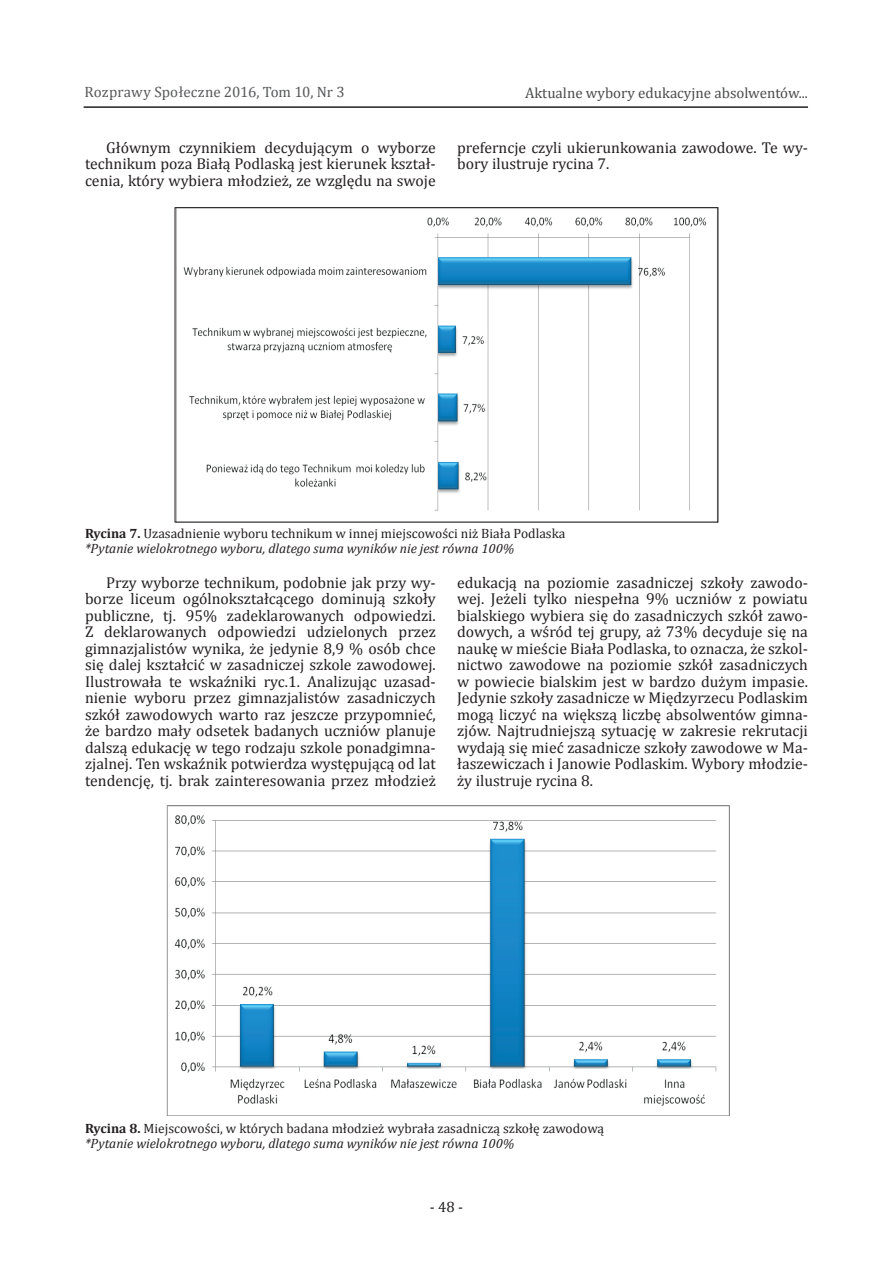
<style>
.page{position:relative;width:893px;height:1263px;background:#fff}
.page>*{position:absolute;margin:0;border:0;box-sizing:border-box;transform-origin:0 0}
.t1{font:15.75px/16.5px "Cambria";color:#231f20;text-align:justify}
.t2{font:15px "Cambria";color:#4b4c4d}
.t3{font:15px "Cambria";color:#57585a}
.t4{font:15px "Cambria";color:#231f20}
.t5{font:13.5px/15px "Cambria";color:#231f20}
.t6{font:italic 13.5px/15px "Cambria";color:#231f20}
.s1{font-weight:700;font-style:normal}
.s2{font-style:normal}
.s3{font-weight:700}
.s4{font-style:italic}
</style>
<div class="page">
<hr style="left:84px;top:106px;width:724px;height:2px;background:#231f20">
<img style="left:183px;top:217px;width:524px;height:294px">
<img style="left:166px;top:806px;width:564px;height:309px">
<p class="t3" style="left:84px;top:83px;width:262px">Rozprawy Społeczne 2016, Tom 10, Nr 3</p>
<p class="t2" style="left:525px;top:84px;width:284px">Aktualne wybory edukacyjne absolwentów...</p>
<p class="t1" style="left:85px;top:139px;width:352px;text-indent:21px">Głównym czynnikiem decydującym o wyborze technikum poza Białą Podlaską jest kierunek kształ&shy;cenia, który wybiera młodzież, ze względu na swoje</p>
<p class="t1" style="left:457px;top:139px;width:352px">preferncje czyli ukierunkowania zawodowe. Te wy&shy;bory ilustruje rycina 7.</p>
<p class="t6" style="left:85px;top:525px;width:482px"><span class="s1">Rycina 7.</span> <span class="s2">Uzasadnienie wyboru technikum w innej miejscowości niż Biała Podlaska </span>*Pytanie wielokrotnego wyboru, dlatego suma wyników nie jest równa 100%</p>
<p class="t1" style="left:85px;top:574px;width:352px;text-indent:21px">Przy wyborze technikum, podobnie jak przy wy&shy;borze liceum ogólnokształcącego dominują szkoły publiczne, tj. 95% zadeklarowanych odpowiedzi.<br>Z deklarowanych odpowiedzi udzielonych przez gimnazjalistów wynika, że jedynie 8,9 % osób chce się dalej kształcić w zasadniczej szkole zawodowej.<br>Ilustrowała te wskaźniki ryc.1. Analizując uzasad&shy;nienie wyboru przez gimnazjalistów zasadniczych szkół zawodowych warto raz jeszcze przypomnieć, że bardzo mały odsetek badanych uczniów planuje dalszą edukację w tego rodzaju szkole ponadgimna&shy;zjalnej. Ten wskaźnik potwierdza występującą od lat tendencję, tj. brak zainteresowania przez młodzież</p>
<p class="t1" style="left:457px;top:574px;width:352px">edukacją na poziomie zasadniczej szkoły zawodo&shy;wej. Jeżeli tylko niespełna 9% uczniów z powiatu bialskiego wybiera się do zasadniczych szkół zawo&shy;dowych, a wśród tej grupy, aż 73% decyduje się na naukę w mieście Biała Podlaska, to oznacza, że szkol&shy;nictwo zawodowe na poziomie szkół zasadniczych w powiecie bialskim jest w bardzo dużym impasie.<br>Jedynie szkoły zasadnicze w Międzyrzecu Podlaskim mogą liczyć na większą liczbę absolwentów gimna&shy;zjów. Najtrudniejszą sytuację w zakresie rekrutacji wydają się mieć zasadnicze szkoły zawodowe w Ma&shy;łaszewiczach i Janowie Podlaskim. Wybory młodzie&shy;ży ilustruje rycina 8.</p>
<p class="t5" style="left:85px;top:1121px;width:521px"><span class="s3">Rycina 8.</span> Miejscowości, w których badana młodzież wybrała zasadniczą szkołę zawodową <span class="s4">*Pytanie wielokrotnego wyboru, dlatego suma wyników nie jest równa 100%</span></p>
<p class="t4" style="left:430px;top:1198px;width:35px">- 48 -</p>
</div>
